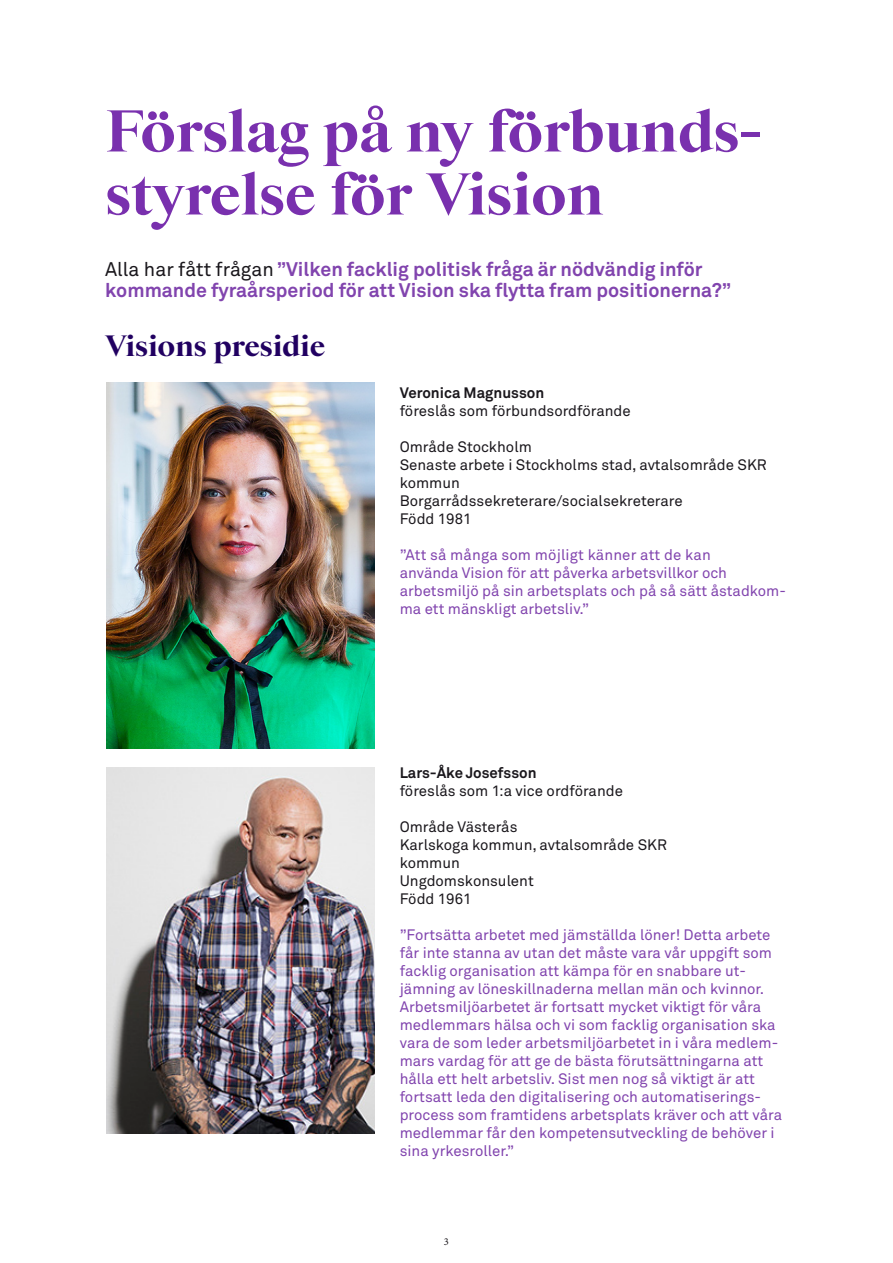
<style>
.page{position:relative;width:893px;height:1263px;background:#fff}
.page>*{position:absolute;margin:0;border:0;box-sizing:border-box;transform-origin:0 0}
.t1{font:800 60px/63px "Starling";color:#7930ae}
.t2{font:800 30px "Starling";color:#210061}
.t3{font:700 19.5px/21px "Akkurat";color:#8144ae}
.t4{font:15px/18px "Akkurat";color:#8144ae}
.t5{font:15px/18px "Akkurat";color:#1a171c}
.t6{font:700 15px "Akkurat";color:#1a171c}
.t7{font:10.5px "Minion Pro";color:#1a171c}
.s1{font-weight:400;color:#1a171c}
</style>
<div class="page">
<img style="left:106px;top:383px;width:268px;height:365px">
<img style="left:106px;top:767px;width:268px;height:366px">
<p class="t1" style="left:105px;top:101px;width:657px">Förslag på ny förbunds&shy;styrelse för Vision</p>
<p class="t3" style="left:105px;top:259px;width:627px"><span class="s1">Alla har fått frågan</span> ”Vilken facklig politisk fråga är nödvändig inför kommande fyraårsperiod för att Vision ska flytta fram positionerna?”</p>
<p class="t2" style="left:105px;top:328px;width:222px">Visions presidie</p>
<p class="t6" style="left:400px;top:383px;width:146px">Veronica Magnusson</p>
<p class="t5" style="left:400px;top:402px;width:233px">föreslås som förbundsordförande</p>
<p class="t5" style="left:400px;top:438px;width:134px">Område Stockholm</p>
<p class="t5" style="left:400px;top:456px;width:369px">Senaste arbete i Stockholms stad, avtalsområde SKR kommun<br>Borgarrådssekreterare/socialsekreterare</p>
<p class="t5" style="left:400px;top:510px;width:73px">Född 1981</p>
<p class="t4" style="left:400px;top:546px;width:388px">”Att så många som möjligt känner att de kan<br>använda Vision för att påverka arbetsvillkor och arbetsmiljö på sin arbetsplats och på så sätt åstadkom&shy;ma ett mänskligt arbetsliv.”</p>
<p class="t6" style="left:400px;top:763px;width:138px">Lars-Åke Josefsson</p>
<p class="t5" style="left:400px;top:782px;width:225px">föreslås som 1:a vice ordförande</p>
<p class="t5" style="left:400px;top:818px;width:119px">Område Västerås</p>
<p class="t5" style="left:400px;top:836px;width:269px">Karlskoga kommun, avtalsområde SKR kommun<br>Ungdomskonsulent</p>
<p class="t5" style="left:400px;top:890px;width:73px">Född 1961</p>
<p class="t4" style="left:400px;top:926px;width:384px">”Fortsätta arbetet med jämställda löner! Detta arbete får inte stanna av utan det måste vara vår uppgift som facklig organisation att kämpa för en snabbare ut&shy;jämning av löneskillnaderna mellan män och kvinnor.<br>Arbetsmiljöarbetet är fortsatt mycket viktigt för våra medlemmars hälsa och vi som facklig organisation ska vara de som leder arbetsmiljöarbetet in i våra medlem&shy;mars vardag för att ge de bästa förutsättningarna att hålla ett helt arbetsliv. Sist men nog så viktigt är att fortsatt leda den digitalisering och automatiserings&shy;process som framtidens arbetsplats kräver och att våra medlemmar får den kompetensutveckling de behöver i sina yrkesroller.”</p>
<p class="t7" style="left:444px;top:1235px;width:7px">3</p>
</div>
